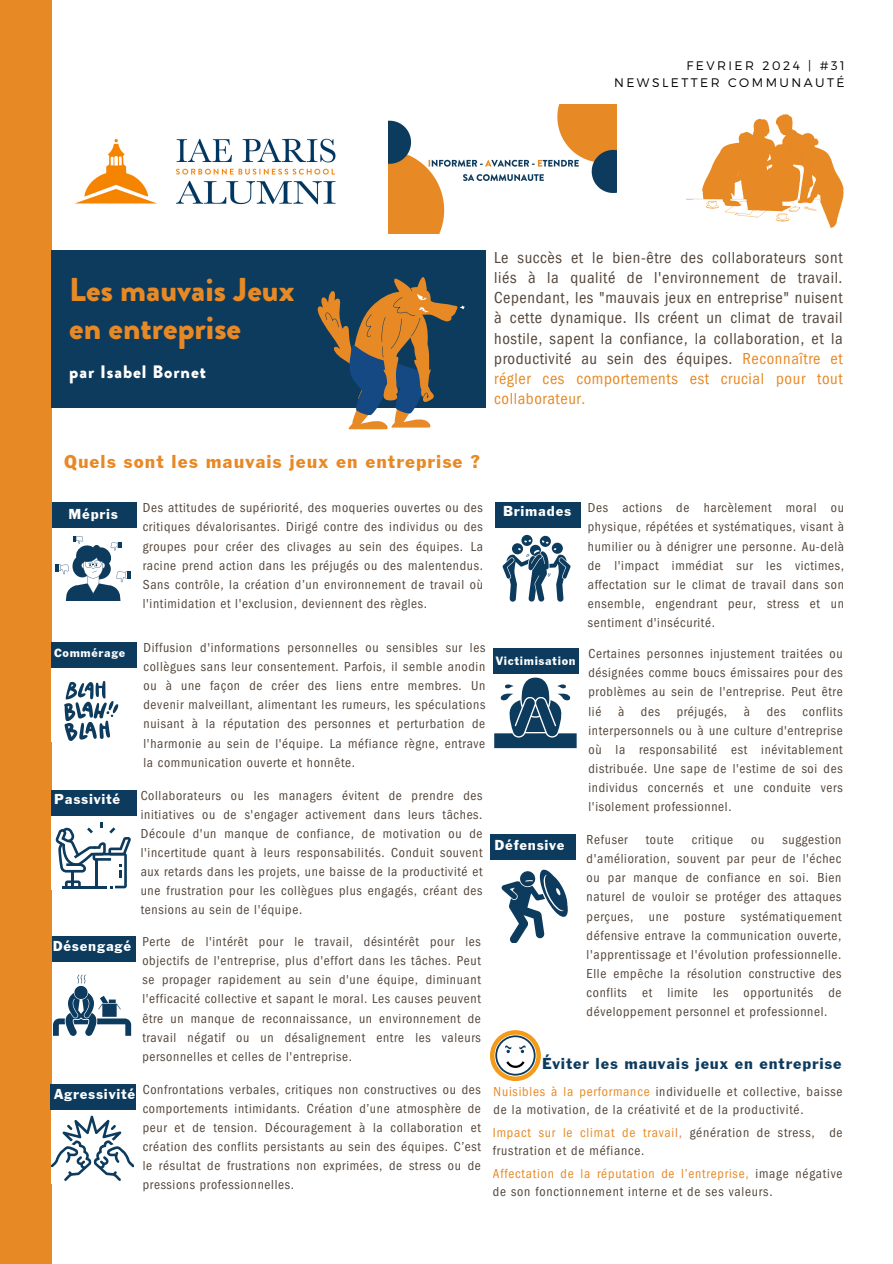
<style>
.page{position:relative;width:893px;height:1264px;background:#fff}
.page>*{position:absolute;margin:0;border:0;box-sizing:border-box;transform-origin:0 0}
.t1{font:900 33px/38.2px "Brandon Grotesque";color:#e78925}
.t2{font:19.5px "Franklin Gothic";letter-spacing:.05em;color:#e78925}
.t3{font:900 18px "Brandon Grotesque";letter-spacing:.05em;color:#fff}
.t4{font:condensed 16.5px/20.2px "ITC Franklin Gothic Std";letter-spacing:.035em;color:#54463b;text-align:justify}
.t5{font:16.5px "Franklin Gothic";letter-spacing:.05em;color:#0d3b5e}
.t6{font:15px "Franklin Gothic";letter-spacing:.05em;color:#fefefe}
.t7{font:condensed 13.5px/19.2px "ITC Franklin Gothic Std";letter-spacing:.05em;color:#54463b;text-align:justify}
.t8{font:12.6px "Franklin Gothic";letter-spacing:.05em;color:#fefefe}
.t9{font:300 12.3px/17.5px "Montserrat";letter-spacing:.2em;color:#000;text-align:right}
.s1{color:#e78925}
.s2{color:#dc8046}
</style>
<div class="page">
<div style="left:52px;top:502px;width:85px;height:26px;background:#0d3b5e"></div>
<div style="left:51px;top:936px;width:85px;height:25px;background:#0d3b5e"></div>
<div style="left:0;top:0;width:52px;height:1263px;background:#e78925"></div>
<div style="left:51px;top:250px;width:434px;height:158px;background:#0d3b5e"></div>
<img style="left:686px;top:115px;width:157px;height:112px">
<img style="left:389px;top:104px;width:227px;height:129px">
<img style="left:75px;top:138px;width:261px;height:67px">
<div style="left:51px;top:661px;width:85px;height:81px;background:#fff"></div>
<div style="left:52px;top:642px;width:85px;height:25px;background:#0d3b5e"></div>
<svg style="left:64px;top:681px;width:54px;height:59px"></svg>
<svg style="left:55px;top:536px;width:76px;height:65px"></svg>
<div style="left:51px;top:808px;width:85px;height:81px;background:#fff"></div>
<div style="left:52px;top:789px;width:85px;height:26px;background:#0d3b5e"></div>
<svg style="left:56px;top:822px;width:75px;height:66px"></svg>
<div style="left:51px;top:1102px;width:84px;height:81px;background:#fff"></div>
<div style="left:51px;top:1084px;width:85px;height:25px;background:#0d3b5e"></div>
<svg style="left:51px;top:1115px;width:83px;height:65px"></svg>
<div style="left:495px;top:502px;width:85px;height:26px;background:#0d3b5e"></div>
<svg style="left:502px;top:535px;width:68px;height:66px"></svg>
<svg style="left:53px;top:974px;width:78px;height:61px"></svg>
<div style="left:493px;top:648px;width:85px;height:26px;background:#0d3b5e"></div>
<svg style="left:494px;top:677px;width:82px;height:71px"></svg>
<div style="left:490px;top:834px;width:85px;height:25px;background:#0d3b5e"></div>
<svg style="left:501px;top:869px;width:67px;height:74px"></svg>
<svg style="left:317px;top:277px;width:148px;height:152px"></svg>
<svg style="left:490px;top:1030px;width:50px;height:50px"></svg>
<h4 class="t9" style="left:614px;top:56px;width:232px">FEVRIER 2024 | #31<br>NEWSLETTER COMMUNAUTÉ</h4>
<h3 class="t1" style="left:69px;top:271px;width:226px">Les mauvais Jeux en entreprise</h3>
<p class="t3" style="left:69px;top:359px;width:138px">par Isabel Bornet</p>
<p class="t4" style="left:494px;top:249px;width:350px">Le succès et le bien-être des collaborateurs sont liés à la qualité de l'environnement de travail.<br>Cependant, les "mauvais jeux en entreprise" nuisent à cette dynamique. Ils créent un climat de travail hostile, sapent la confiance, la collaboration, et la productivité au sein des équipes. <span class="s1">Reconnaître et régler ces comportements est crucial pour tout collaborateur.</span></p>
<p class="t2" style="left:64px;top:455px;width:417px">Quels sont les mauvais jeux en entreprise ?</p>
<p class="t7" style="left:143px;top:500px;width:341px">Des attitudes de supériorité, des moqueries ouvertes ou des critiques dévalorisantes. Dirigé contre des individus ou des groupes pour créer des clivages au sein des équipes. La racine prend action dans les préjugés ou des malentendus.<br>Sans contrôle, la création d’un environnement de travail où l'intimidation et l'exclusion, deviennent des règles.</p>
<h4 class="t6" style="left:69px;top:509px;width:51px">Mépris</h4>
<h4 class="t8" style="left:54px;top:648px;width:73px">Commérage</h4>
<p class="t7" style="left:143px;top:639px;width:343px">Diffusion d'informations personnelles ou sensibles sur les collègues sans leur consentement. Parfois, il semble anodin ou à une façon de créer des liens entre membres. Un devenir malveillant, alimentant les rumeurs, les spéculations nuisant à la réputation des personnes et perturbation de l'harmonie au sein de l'équipe. La méfiance règne, entrave la communication ouverte et honnête.</p>
<p class="t6" style="left:54px;top:793px;width:68px">Passivité</p>
<p class="t7" style="left:141px;top:787px;width:343px">Collaborateurs ou les managers évitent de prendre des initiatives ou de s'engager activement dans leurs tâches.<br>Découle d'un manque de confiance, de motivation ou de l'incertitude quant à leurs responsabilités. Conduit souvent aux retards dans les projets, une baisse de la productivité et une frustration pour les collègues plus engagés, créant des tensions au sein de l'équipe.</p>
<h4 class="t6" style="left:53px;top:941px;width:80px">Désengagé</h4>
<p class="t7" style="left:142px;top:933px;width:340px">Perte de l'intérêt pour le travail, désintérêt pour les objectifs de l'entreprise, plus d'effort dans les tâches. Peut se propager rapidement au sein d'une équipe, diminuant l'efficacité collective et sapant le moral. Les causes peuvent être un manque de reconnaissance, un environnement de travail négatif ou un désalignement entre les valeurs personnelles et celles de l'entreprise.</p>
<p class="t6" style="left:54px;top:1089px;width:82px">Agressivité</p>
<p class="t7" style="left:143px;top:1081px;width:339px">Confrontations verbales, critiques non constructives ou des comportements intimidants. Création d’une atmosphère de peur et de tension. Découragement à la collaboration et création des conflits persistants au sein des équipes. C’est le résultat de frustrations non exprimées, de stress ou de pressions professionnelles.</p>
<p class="t6" style="left:503px;top:506px;width:70px">Brimades</p>
<h4 class="t7" style="left:588px;top:500px;width:257px">Des actions de harcèlement moral ou physique, répétées et systématiques, visant à humilier ou à dénigrer une personne. Au-delà de l'impact immédiat sur les victimes, affectation sur le climat de travail dans son ensemble, engendrant peur, stress et un sentiment d'insécurité.</h4>
<p class="t8" style="left:496px;top:656px;width:81px">Victimisation</p>
<p class="t7" style="left:588px;top:646px;width:256px">Certaines personnes injustement traitées ou désignées comme boucs émissaires pour des problèmes au sein de l'entreprise. Peut être lié à des préjugés, à des conflits interpersonnels ou à une culture d'entreprise où la responsabilité est inévitablement distribuée. Une sape de l'estime de soi des individus concernés et une conduite vers l'isolement professionnel.</p>
<p class="t7" style="left:586px;top:831px;width:43px">Refuser</p>
<p class="t7" style="left:645px;top:831px;width:29px">toute</p>
<p class="t7" style="left:692px;top:831px;width:43px">critique</p>
<p class="t7" style="left:751px;top:831px;width:15px">ou</p>
<p class="t7" style="left:586px;top:831px;width:256px;text-indent:196px">suggestion d'amélioration, souvent par peur de l'échec ou par manque de confiance en soi. Bien naturel de vouloir se protéger des attaques perçues, une posture systématiquement défensive entrave la communication ouverte, l'apprentissage et l'évolution professionnelle.<br>Elle empêche la résolution constructive des conflits et limite les opportunités de développement personnel et professionnel.</p>
<p class="t6" style="left:494px;top:839px;width:72px">Défensive</p>
<p class="t5" style="left:542px;top:1057px;width:301px">Éviter les mauvais jeux en entreprise</p>
<p class="t7" style="left:493px;top:1084px;width:350px;line-height:18px"><span class="s1">Nuisibles à la performance</span> individuelle et collective, baisse de la motivation, de la créativité et de la productivité.</p>
<h1 class="t7" style="left:493px;top:1125px;width:351px;line-height:18px"><span class="s1">Impact sur le climat de travai</span><span class="s2">l,</span> génération de stress, de frustration et de méfiance.</h1>
<h2 class="t7" style="left:493px;top:1166px;width:351px;line-height:18px"><span class="s1">Affectation de la réputation de l’entreprise,</span> image négative de son fonctionnement interne et de ses valeurs.</h2>
</div>
